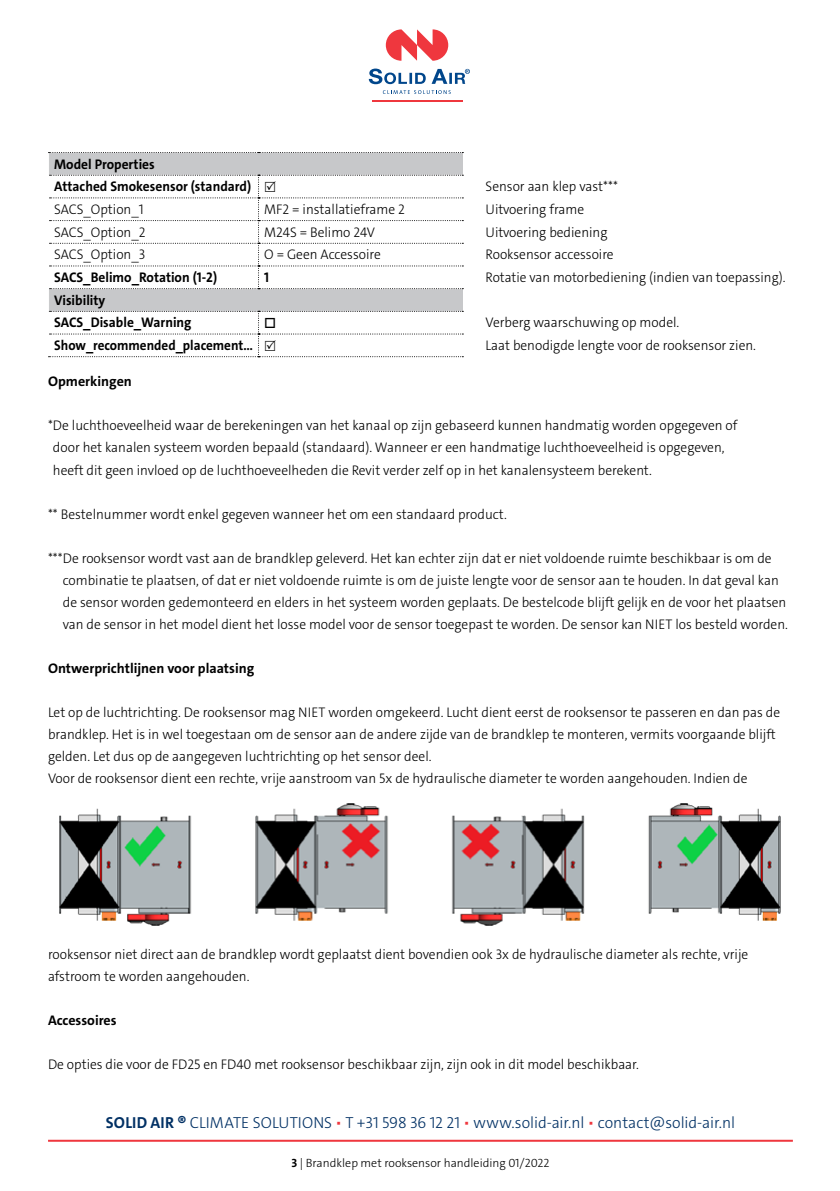
<style>
.page{position:relative;width:840px;height:1191px;background:#fff}
.page>*{position:absolute;margin:0;border:0;box-sizing:border-box;transform-origin:0 0}
.t1{font:300 16px "The Sans C4 s";color:#003064}
.t2{font:300 14px/22px "The Sans C4 s";color:#000;scale:.96 1}
.t3{font:700 14px/22.6px "The Sans C4 s";color:#000;scale:.96 1}
.t4{font:700 14px "The Sans C4 s";color:#000}
.t5{font:300 14px "The Sans C4 s";color:#000;scale:.95 1}
.t6{font:700 14px "The Sans C4 s";color:#000;scale:.94 1}
.t7{font:300 12px "The Sans C4 s";color:#000}
.s1{font-weight:700}
.s2{color:#ef373e}
</style>
<div class="page">
<hr style="left:372px;top:100px;width:90px;height:1px;background:#ef373e">
<svg style="left:385px;top:29px;width:63px;height:32px"></svg>
<svg style="left:382px;top:90px;width:68px;height:4px"></svg>
<svg style="left:368px;top:69px;width:101px;height:15px"></svg>
<hr style="left:48px;top:1139px;width:744px;height:2px;background:#ef373e">
<img style="left:59px;top:803px;width:722px;height:123px">
<svg style="left:48px;top:152px;width:415px;height:205px"></svg>
<p class="t3" style="left:54px;top:153px;width:207px">Model Properties<br>Attached Smokesensor (standard)</p>
<p class="t2" style="left:485px;top:176px;width:139px">Sensor aan klep vast***</p>
<p class="t2" style="left:54px;top:198px;width:95px">SACS_Option_1</p>
<p class="t2" style="left:264px;top:198px;width:148px">MF2 = installatieframe 2</p>
<p class="t2" style="left:485px;top:198px;width:104px">Uitvoering frame</p>
<p class="t2" style="left:54px;top:221px;width:97px">SACS_Option_2</p>
<p class="t2" style="left:264px;top:221px;width:117px">M24S = Belimo 24V</p>
<p class="t2" style="left:485px;top:221px;width:128px">Uitvoering bediening</p>
<p class="t2" style="left:54px;top:244px;width:96px">SACS_Option_3</p>
<p class="t2" style="left:264px;top:244px;width:123px">O = Geen Accessoire</p>
<p class="t2" style="left:485px;top:244px;width:135px">Rooksensor accessoire</p>
<p class="t3" style="left:54px;top:266px;width:171px">SACS_Belimo_Rotation (1-2)</p>
<p class="t3" style="left:264px;top:266px;width:7px">1</p>
<p class="t5" style="left:485px;top:268px;width:317px">Rotatie van motorbediening (indien van toepassing).</p>
<p class="t3" style="left:54px;top:289px;width:144px">Visibility<br>SACS_Disable_Warning</p>
<p class="t2" style="left:485px;top:312px;width:203px">Verberg waarschuwing op model.</p>
<p class="t6" style="left:54px;top:336px;width:213px">Show_recommended_placement...</p>
<p class="t2" style="left:485px;top:334px;width:283px">Laat benodigde lengte voor de rooksensor zien.</p>
<p class="t4" style="left:48px;top:373px;width:85px">Opmerkingen</p>
<p class="t2" style="left:53px;top:415px;width:714px;text-indent:-5px">*De luchthoeveelheid waar de berekeningen van het kanaal op zijn gebaseerd kunnen handmatig worden opgegeven of door het kanalen systeem worden bepaald (standaard). Wanneer er een handmatige luchthoeveelheid is opgegeven, heeft dit geen invloed op de luchthoeveelheden die Revit verder zelf op in het kanalensysteem berekent.</p>
<p class="t2" style="left:48px;top:503px;width:479px">** Bestelnummer wordt enkel gegeven wanneer het om een standaard product.</p>
<p class="t2" style="left:63px;top:547px;width:756px;text-indent:-15px">***De rooksensor wordt vast aan de brandklep geleverd. Het kan echter zijn dat er niet voldoende ruimte beschikbaar is om de combinatie te plaatsen, of dat er niet voldoende ruimte is om de juiste lengte voor de sensor aan te houden. In dat geval kan de sensor worden gedemonteerd en elders in het systeem worden geplaats. De bestelcode blijft gelijk en de voor het plaatsen van de sensor in het model dient het losse model voor de sensor toegepast te worden. De sensor kan NIET los besteld worden.</p>
<p class="t4" style="left:48px;top:659px;width:208px">Ontwerprichtlijnen voor plaatsing</p>
<p class="t2" style="left:48px;top:701px;width:763px">Let op de luchtrichting. De rooksensor mag NIET worden omgekeerd. Lucht dient eerst de rooksensor te passeren en dan pas de brandklep. Het is in wel toegestaan om de sensor aan de andere zijde van de brandklep te monteren, vermits voorgaande blijft gelden. Let dus op de aangegeven luchtrichting op het sensor deel.<br>Voor de rooksensor dient een rechte, vrije aanstroom van 5x de hydraulische diameter te worden aangehouden. Indien de</p>
<p class="t2" style="left:48px;top:943px;width:730px">rooksensor niet direct aan de brandklep wordt geplaatst dient bovendien ook 3x de hydraulische diameter als rechte, vrije afstroom te worden aangehouden.</p>
<p class="t4" style="left:48px;top:1011px;width:70px">Accessoires</p>
<p class="t2" style="left:48px;top:1053px;width:616px">De opties die voor de FD25 en FD40 met rooksensor beschikbaar zijn, zijn ook in dit model beschikbaar.</p>
<p class="t1" style="left:106px;top:1112px;width:630px"><span class="s1">SOLID AIR ®</span> CLIMATE SOLUTIONS <span class="s2">•</span> T +31 598 36 12 21 <span class="s2">•</span> www.solid-air.nl <span class="s2">•</span> contact@solid-air.nl</p>
<p class="t7" style="left:291px;top:1154px;width:259px"><span class="s1">3</span> | Brandklep met rooksensor handleiding 01/2022</p>
</div>
